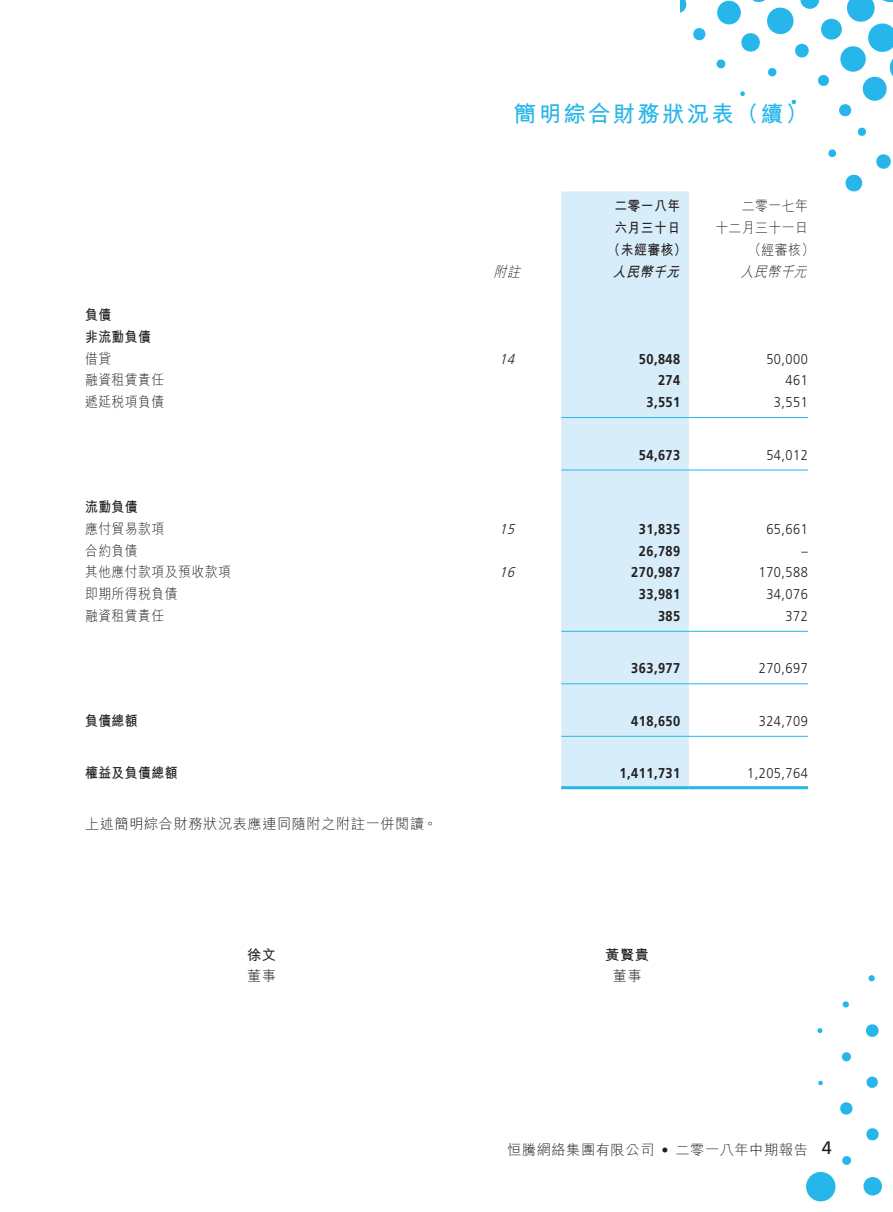
<style>
.page{position:relative;width:893px;height:1212px;background:#fff}
.page>*{position:absolute;margin:0;border:0;box-sizing:border-box;transform-origin:0 0}
.t1{font:22.5px "M Hei HK Bold E Ten B5 H";letter-spacing:.095em;color:#26b6ea}
.t2{font:700 14.25px "Frutiger LT Std";letter-spacing:.035em;color:#231f20;scale:.9 1}
.t3{font:300 14.25px "Frutiger LT Std";letter-spacing:.035em;color:#231f20;scale:.9 1}
.t4{font:14.25px/21.8px "M Hei HK Light E Ten B5 H";letter-spacing:.035em;color:#231f20;text-align:right;scale:.9 1}
.t5{font:14.25px "M Hei HK Light E Ten B5 H";letter-spacing:.035em;color:#231f20}
.t6{font:14.25px/21.8px "M Hei HK Bold E Ten B5 H";letter-spacing:.035em;color:#231f20;scale:.9 1}
.t7{font:italic 14.25px "M Hei HK Light E Ten B5 H";color:#231f20;scale:.9 1}
.t8{font:italic 300 14.25px "Frutiger LT Std";color:#231f20;scale:.9 1}
.t9{font:italic 14.25px "M Hei HK Bold E Ten B5 H";color:#231f20;scale:.9 1}
.t10{font:14.25px "M Hei HK Bold E Ten B5 H";letter-spacing:.035em;color:#231f20}
.s1{font-family:"Frutiger LT Std";font-weight:300}
.s2{font-family:"Frutiger LT Std";font-size:18px}
</style>
<div class="page">
<svg style="left:680px;top:0;width:7px;height:13px"></svg>
<svg style="left:693px;top:28px;width:13px;height:13px"></svg>
<svg style="left:716px;top:0;width:177px;height:117px"></svg>
<svg style="left:857px;top:127px;width:10px;height:9px"></svg>
<svg style="left:828px;top:149px;width:9px;height:9px"></svg>
<svg style="left:876px;top:154px;width:15px;height:15px"></svg>
<svg style="left:845px;top:174px;width:18px;height:18px"></svg>
<svg style="left:868px;top:975px;width:7px;height:7px"></svg>
<svg style="left:866px;top:1024px;width:13px;height:13px"></svg>
<svg style="left:842px;top:1001px;width:7px;height:7px"></svg>
<svg style="left:866px;top:1076px;width:12px;height:12px"></svg>
<svg style="left:841px;top:1052px;width:10px;height:10px"></svg>
<svg style="left:817px;top:1028px;width:6px;height:5px"></svg>
<svg style="left:866px;top:1128px;width:13px;height:13px"></svg>
<svg style="left:840px;top:1102px;width:13px;height:13px"></svg>
<svg style="left:818px;top:1080px;width:5px;height:5px"></svg>
<svg style="left:863px;top:1177px;width:19px;height:19px"></svg>
<svg style="left:806px;top:1156px;width:45px;height:46px"></svg>
<div style="left:561px;top:191px;width:128px;height:595px;background:#d7edf9"></div>
<hr style="left:561px;top:417px;width:128px;height:1px;background:#26b6ea">
<hr style="left:689px;top:417px;width:119px;height:1px;background:#26b6ea">
<hr style="left:561px;top:470px;width:128px;height:1px;background:#26b6ea">
<hr style="left:689px;top:470px;width:119px;height:1px;background:#26b6ea">
<hr style="left:561px;top:631px;width:128px;height:1px;background:#26b6ea">
<hr style="left:689px;top:631px;width:119px;height:1px;background:#26b6ea">
<hr style="left:561px;top:683px;width:128px;height:1px;background:#26b6ea">
<hr style="left:689px;top:683px;width:119px;height:1px;background:#26b6ea">
<hr style="left:561px;top:736px;width:128px;height:1px;background:#26b6ea">
<hr style="left:689px;top:736px;width:119px;height:1px;background:#26b6ea">
<hr style="left:561px;top:786px;width:128px;height:3px;background:#26b6ea">
<hr style="left:689px;top:786px;width:119px;height:3px;background:#26b6ea">
<h1 class="t1" style="left:514px;top:105px;width:295px">簡明綜合財務狀況表（續）</h1>
<p class="t6" style="left:614px;top:197px;width:75px">二零一八年六月三十日</p>
<p class="t4" style="left:715px;top:197px;width:104px">二零一七年<br>十二月三十一日</p>
<p class="t6" style="left:607px;top:240px;width:90px">（未經審核）</p>
<p class="t4" style="left:748px;top:240px;width:75px">（經審核）</p>
<p class="t7" style="left:494px;top:266px;width:34px">附註</p>
<p class="t9" style="left:613px;top:266px;width:79px">人民幣千元</p>
<p class="t7" style="left:740px;top:266px;width:79px">人民幣千元</p>
<p class="t6" style="left:85px;top:306px;width:75px">負債<br>非流動負債</p>
<p class="t4" style="left:85px;top:349px;width:31px">借貸</p>
<p class="t8" style="left:499px;top:353px;width:22px">14</p>
<p class="t2" style="left:639px;top:353px;width:48px">50,848</p>
<p class="t3" style="left:766px;top:353px;width:48px">50,000</p>
<p class="t4" style="left:85px;top:371px;width:90px">融資租賃責任</p>
<p class="t2" style="left:658px;top:375px;width:26px">274</p>
<p class="t3" style="left:786px;top:375px;width:26px">461</p>
<p class="t4" style="left:85px;top:393px;width:90px">遞延稅項負債</p>
<p class="t2" style="left:646px;top:396px;width:39px">3,551</p>
<p class="t3" style="left:774px;top:396px;width:39px">3,551</p>
<p class="t2" style="left:639px;top:449px;width:48px">54,673</p>
<p class="t3" style="left:766px;top:449px;width:48px">54,012</p>
<p class="t6" style="left:85px;top:498px;width:60px">流動負債</p>
<p class="t4" style="left:85px;top:519px;width:90px">應付貿易款項</p>
<p class="t8" style="left:499px;top:523px;width:22px">15</p>
<p class="t2" style="left:639px;top:523px;width:48px">31,835</p>
<p class="t3" style="left:766px;top:523px;width:48px">65,661</p>
<p class="t4" style="left:85px;top:541px;width:60px">合約負債</p>
<p class="t2" style="left:639px;top:545px;width:48px">26,789</p>
<p class="t3" style="left:801px;top:545px;width:9px">–</p>
<p class="t4" style="left:85px;top:563px;width:163px">其他應付款項及預收款項</p>
<p class="t8" style="left:499px;top:567px;width:22px">16</p>
<p class="t2" style="left:631px;top:567px;width:56px">270,987</p>
<p class="t3" style="left:759px;top:567px;width:56px">170,588</p>
<p class="t4" style="left:85px;top:585px;width:104px">即期所得稅負債</p>
<p class="t2" style="left:639px;top:588px;width:48px">33,981</p>
<p class="t3" style="left:766px;top:588px;width:48px">34,076</p>
<p class="t4" style="left:85px;top:606px;width:90px">融資租賃責任</p>
<p class="t2" style="left:658px;top:610px;width:26px">385</p>
<p class="t3" style="left:786px;top:610px;width:26px">372</p>
<p class="t2" style="left:631px;top:663px;width:56px">363,977</p>
<p class="t3" style="left:759px;top:663px;width:56px">270,697</p>
<p class="t6" style="left:85px;top:711px;width:60px">負債總額</p>
<p class="t2" style="left:631px;top:715px;width:56px">418,650</p>
<p class="t3" style="left:759px;top:715px;width:56px">324,709</p>
<p class="t6" style="left:85px;top:764px;width:104px">權益及負債總額</p>
<p class="t2" style="left:620px;top:768px;width:69px">1,411,731</p>
<p class="t3" style="left:747px;top:768px;width:69px">1,205,764</p>
<p class="t5" style="left:85px;top:818px;width:354px">上述簡明綜合財務狀況表應連同隨附之附註一併閱讀。</p>
<p class="t10" style="left:247px;top:949px;width:31px">徐文</p>
<p class="t10" style="left:605px;top:949px;width:45px">黃賢貴</p>
<p class="t5" style="left:247px;top:971px;width:31px">董事</p>
<p class="t5" style="left:613px;top:971px;width:31px">董事</p>
<p class="t5" style="left:507px;top:1144px;width:326px">恒騰網絡集團有限公司 <span class="s1">•</span> 二零一八年中期報告 <span class="s2">4</span></p>
</div>
